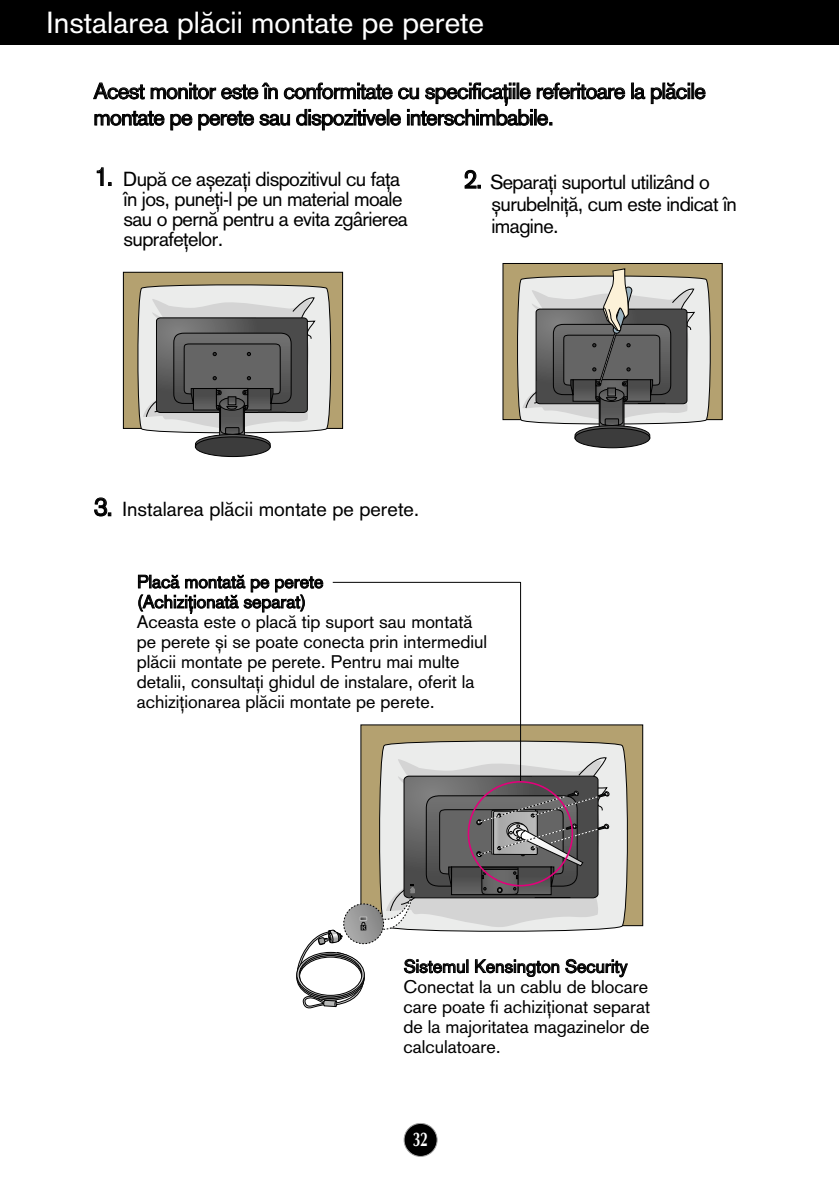
<style>
.page{position:relative;width:839px;height:1189px;background:#fff}
.page>*{position:absolute;margin:0;border:0;box-sizing:border-box;transform-origin:0 0}
.t1{font:30px "Akzid Gro Rom East";color:#fff}
.t2{font:22px/26.4px "Akzid Gro Rom East";letter-spacing:-.03em;color:#000}
.t3{font:20px/20px "Akzid Gro Rom East";letter-spacing:-.03em;color:#000}
.t4{font:20px "Akzid Gro Rom East";color:#000}
.t5{font:700 20px "Optima";color:#fff;scale:.7 1}
.t6{font:18px/20px "Akzid Gro Rom East";color:#000}
.s1{font-size:26px}
</style>
<div class="page">
<div style="left:404px;top:1123px;width:33px;height:33px;background:#000;border-radius:50%"></div>
<div style="left:403px;top:1123px;width:34px;height:34px;border:2px solid #a5a5a5;border-radius:50%"></div>
<div style="left:0;top:0;width:839px;height:45px;background:#000"></div>
<div style="left:123px;top:272px;width:219px;height:156px;background:#b4a170"></div>
<div style="left:123px;top:272px;width:220px;height:156px;border:1px solid #000"></div>
<div style="left:195px;top:437px;width:75px;height:19px;background:#3c3c3c;border-radius:50%"></div>
<div style="left:195px;top:437px;width:75px;height:20px;border:1px solid #000;border-radius:50%"></div>
<svg style="left:136px;top:284px;width:196px;height:170px;background:#989897"></svg>
<div style="left:503px;top:263px;width:219px;height:157px;background:#b4a170"></div>
<div style="left:503px;top:263px;width:219px;height:157px;border:1px solid #000"></div>
<svg style="left:575px;top:428px;width:74px;height:20px"></svg>
<div style="left:575px;top:428px;width:75px;height:20px;border:1px solid #000;border-radius:50%"></div>
<svg style="left:516px;top:268px;width:196px;height:177px;background:#9b9a96"></svg>
<div style="left:361px;top:725px;width:281px;height:200px;background:#b4a170"></div>
<svg style="left:381px;top:739px;width:248px;height:190px;background:#d5d3cb"></svg>
<hr style="left:520px;top:582px;width:1px;height:200px;background:#000">
<hr style="left:333px;top:582px;width:187px;height:1px;background:#000">
<svg style="left:297px;top:756px;width:312px;height:252px"></svg>
<h1 class="t1" style="left:46px;top:12px;width:439px">Instalarea pl„cii montate pe perete</h1>
<p class="t2" style="left:93px;top:80px;width:614px">Acest monitor este Ón conformitate cu specifica˛iile referitoare la pl„cile montate pe perete sau dispozitivele interschimbabile.</p>
<p class="t3" style="left:123px;top:171px;width:286px;text-indent:-29px"><span class="s1">1.</span> Dup„ ce a∫eza˛i dispozitivul cu fa˛a<br>Ón jos, pune˛i-l pe un material moale sau o pern„ pentru a evita zg‚rierea suprafe˛elor.</p>
<p class="t3" style="left:491px;top:173px;width:247px;line-height:22px;text-indent:-28px"><span class="s1">2.</span> Separa˛i suportul utiliz‚nd o ∫urubelni˛„, cum este indicat Ón imagine.</p>
<p class="t4" style="left:94px;top:502px;width:327px"><span class="s1">3.</span> Instalarea pl„cii montate pe perete.</p>
<p class="t6" style="left:137px;top:573px;width:352px">Plac„ montat„ pe perete<br>(Achizi˛ionat„ separat)<br>Aceasta este o plac„ tip suport sau montat„ pe perete ∫i se poate conecta prin intermediul pl„cii montate pe perete. Pentru mai multe detalii, consulta˛i ghidul de instalare, oferit la achizi˛ionarea pl„cii montate pe perete.</p>
<p class="t6" style="left:403px;top:958px;width:248px">Sistemul Kensington Security<br>Conectat la un cablu de blocare care poate fi achizi˛ionat separat de la majoritatea magazinelor de calculatoare.</p>
<p class="t5" style="left:413px;top:1131px;width:23px">32</p>
</div>
